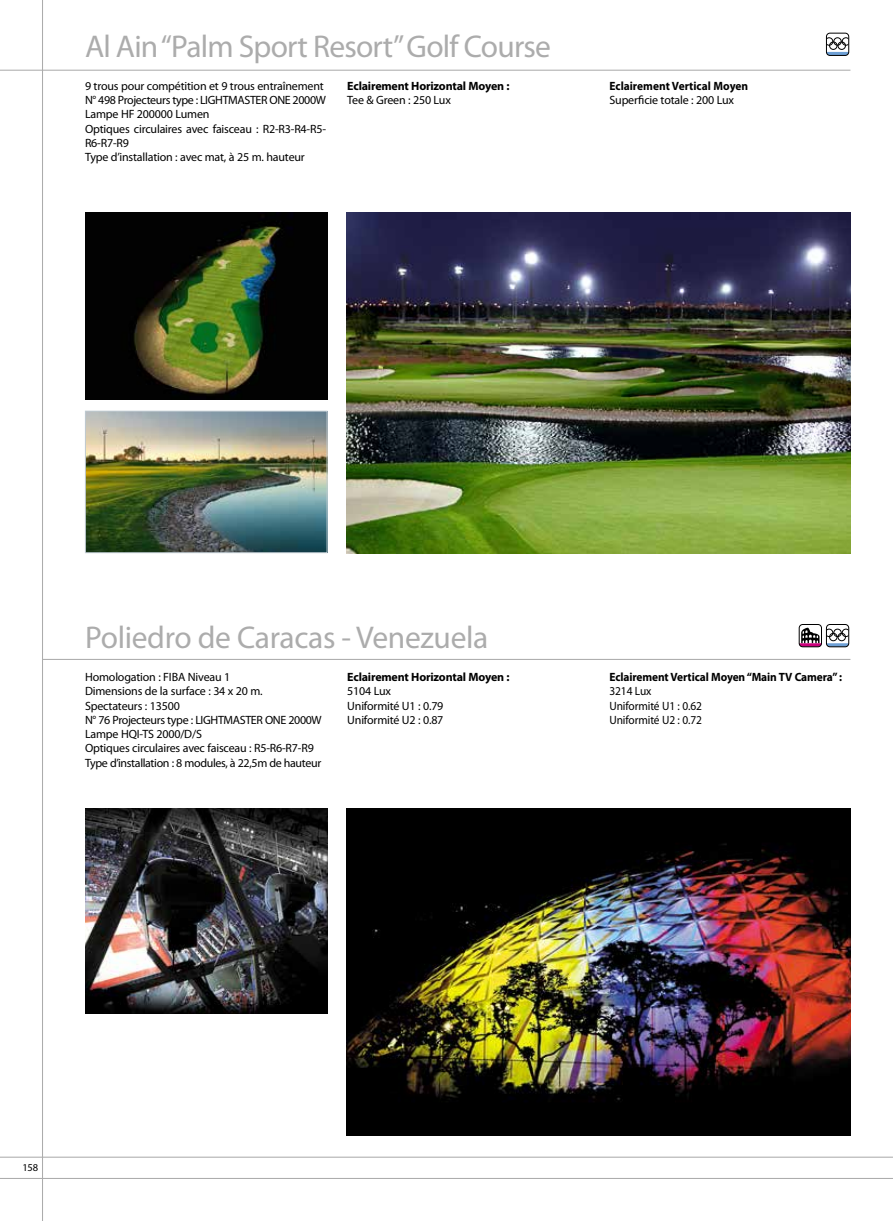
<style>
.page{position:relative;width:893px;height:1221px;background:#fff}
.page>*{position:absolute;margin:0;border:0;box-sizing:border-box;transform-origin:0 0}
.t1{font:31.5px "Myriad Pro";letter-spacing:-.02em;color:#acacac}
.t2{font:12px/14.2px "Myriad Pro";letter-spacing:-.015em;color:#000}
.t3{font:12px/14.2px "Myriad Pro";letter-spacing:-.015em;color:#000;scale:.95 1}
.t4{font:700 12px/14.2px "Myriad Pro";letter-spacing:-.015em;color:#000;scale:.95 1}
.t5{font:700 12px/14.2px "Myriad Pro";letter-spacing:-.015em;color:#000}
.t6{font:10.5px "Myriad Pro";color:#000}
.s1{font-weight:400}
.s2{font-weight:700}
</style>
<div class="page">
<hr style="left:0;top:1177px;width:893px;height:1px;background:#acacac">
<hr style="left:0;top:1156px;width:893px;height:1px;background:#acacac">
<hr style="left:42px;top:0;width:1px;height:1220px;background:#acacac">
<hr style="left:0;top:70px;width:850px;height:1px;background:#acacac">
<img style="left:85px;top:213px;width:242px;height:187px">
<img style="left:347px;top:213px;width:503px;height:340px">
<img style="left:87px;top:413px;width:238px;height:138px">
<div style="left:85px;top:411px;width:242px;height:142px;border:1px solid #bfcad1"></div>
<img style="left:347px;top:808px;width:503px;height:327px">
<img style="left:85px;top:808px;width:242px;height:205px">
<hr style="left:43px;top:659px;width:807px;height:1px;background:#acacac">
<svg style="left:826px;top:37px;width:23px;height:18px"></svg>
<div style="left:826px;top:33px;width:23px;height:23px;border:1px solid #000;border-radius:4px"></div>
<div style="left:826px;top:624px;width:23px;height:23px;border:1px solid #000;border-radius:4px"></div>
<svg style="left:799px;top:627px;width:50px;height:19px"></svg>
<div style="left:799px;top:624px;width:23px;height:23px;border:1px solid #000;border-radius:4px"></div>
<p class="t1" style="left:85px;top:27px;width:467px">Al Ain “Palm Sport Resort” Golf Course</p>
<p class="t2" style="left:85px;top:78px;width:242px">9 trous pour compétition et 9 trous entraînement N° 498 Projecteurs type : LIGHTMASTER ONE 2000W Lampe HF 200000 Lumen<br>Optiques circulaires avec faisceau : R2-R3-R4-R5- R6-R7-R9<br>Type d’installation : avec mat, à 25 m. hauteur</p>
<p class="t5" style="left:347px;top:78px;width:164px">Eclairement Horizontal Moyen :<br><span class="s1">Tee &amp; Green : 250 Lux</span></p>
<p class="t4" style="left:609px;top:78px;width:147px">Eclairement Vertical Moyen<br><span class="s1">Superficie totale : 200 Lux</span></p>
<p class="t1" style="left:85px;top:618px;width:405px">Poliedro de Caracas - Venezuela</p>
<p class="t2" style="left:85px;top:669px;width:238px">Homologation : FIBA Niveau 1<br>Dimensions de la surface : 34 x 20 m.<br>Spectateurs : 13500<br>N° 76 Projecteurs type : LIGHTMASTER ONE 2000W Lampe HQI-TS 2000/D/S<br>Optiques circulaires avec faisceau : R5-R6-R7-R9<br>Type d’installation : 8 modules, à 22,5m de hauteur</p>
<p class="t2" style="left:347px;top:669px;width:164px"><span class="s2">Eclairement Horizontal Moyen :<br></span>5104 Lux<br>Uniformité U1 : 0.79<br>Uniformité U2 : 0.87</p>
<p class="t3" style="left:609px;top:669px;width:246px"><span class="s2">Eclairement Vertical Moyen “Main TV Camera” :<br></span>3214 Lux<br>Uniformité U1 : 0.62<br>Uniformité U2 : 0.72</p>
<p class="t6" style="left:22px;top:1161px;width:17px">158</p>
</div>
